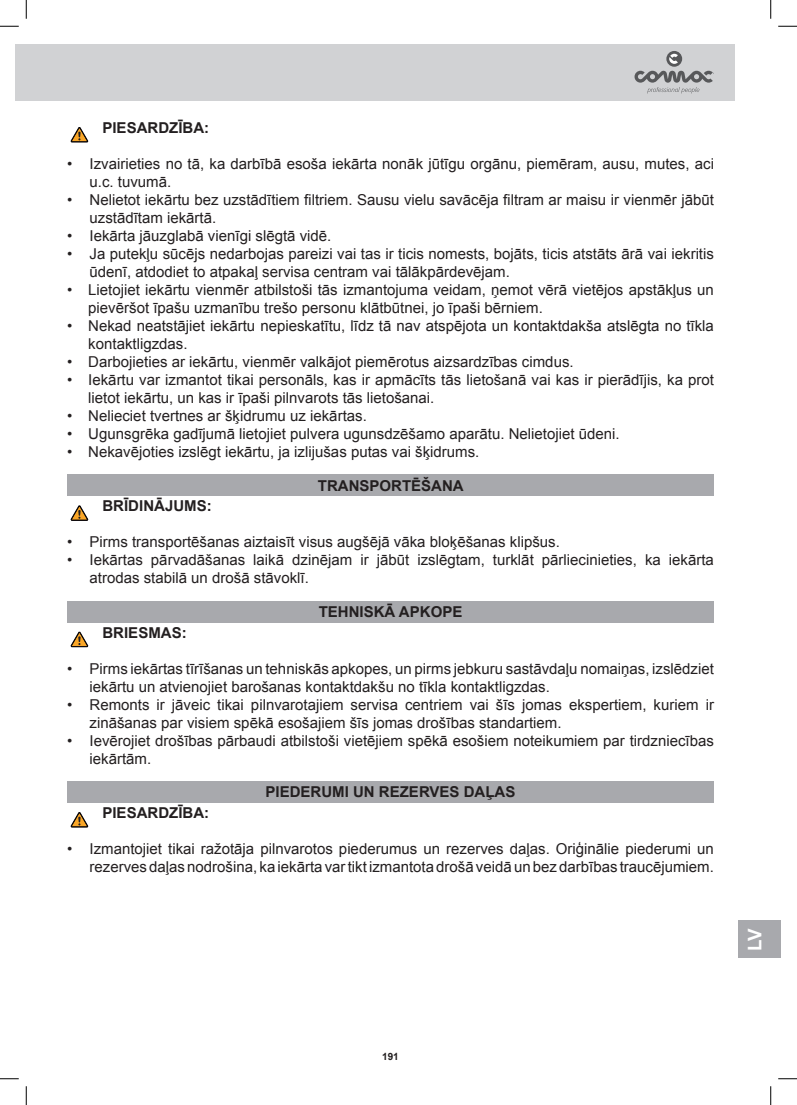
<style>
.page{position:relative;width:797px;height:1105px;background:#fff}
.page>*{position:absolute;margin:0;border:0;box-sizing:border-box;transform-origin:0 0}
.t1{font:700 18.75px "Arial";color:#fff}
.t2{font:15px/18px "Arial";color:#231f20}
.t3{font:700 15px "Arial";color:#231f20}
.t4{font:700 10px "Arial";color:#231f20}
</style>
<div class="page">
<svg style="left:71px;top:505px;width:18px;height:16px"></svg>
<div style="left:67px;top:475px;width:647px;height:21px;background:#a8a9ad"></div>
<svg style="left:71px;top:631px;width:18px;height:16px"></svg>
<div style="left:67px;top:601px;width:647px;height:21px;background:#a8a9ad"></div>
<svg style="left:71px;top:812px;width:18px;height:16px"></svg>
<div style="left:67px;top:781px;width:647px;height:21px;background:#a8a9ad"></div>
<svg style="left:71px;top:127px;width:18px;height:16px"></svg>
<div style="left:738px;top:921px;width:43px;height:37px;background:#a8a9ad"></div>
<div style="left:16px;top:44px;width:10px;height:57px;background:#d1d2d4"></div>
<div style="left:27px;top:44px;width:708px;height:57px;background:#d1d2d4"></div>
<svg style="left:666px;top:51px;width:16px;height:16px"></svg>
<svg style="left:669px;top:54px;width:9px;height:10px"></svg>
<svg style="left:634px;top:71px;width:80px;height:22px"></svg>
<svg style="left:0;top:25px;width:19px;height:2px"></svg>
<svg style="left:778px;top:25px;width:19px;height:2px"></svg>
<svg style="left:0;top:1078px;width:19px;height:1px"></svg>
<svg style="left:778px;top:1078px;width:19px;height:1px"></svg>
<svg style="left:25px;top:0;width:2px;height:19px"></svg>
<svg style="left:25px;top:1086px;width:2px;height:19px"></svg>
<svg style="left:770px;top:0;width:1px;height:19px"></svg>
<svg style="left:770px;top:1086px;width:1px;height:19px"></svg>
<p class="t3" style="left:102px;top:118px;width:108px">PIESARDZĪBA:</p>
<p class="t2" style="left:89px;top:155px;width:626px;text-indent:-22px">• Izvairieties no tā, ka darbībā esoša iekārta nonāk jūtīgu orgānu, piemēram, ausu, mutes, aci u.c. tuvumā.</p>
<p class="t2" style="left:89px;top:191px;width:626px;text-indent:-22px">• Nelietot iekārtu bez uzstādītiem filtriem. Sausu vielu savācēja filtram ar maisu ir vienmēr jābūt uzstādītam iekārtā.</p>
<p class="t2" style="left:67px;top:227px;width:266px">• Iekārta jāuzglabā vienīgi slēgtā vidē.</p>
<p class="t2" style="left:89px;top:245px;width:626px;text-indent:-22px">• Ja putekļu sūcējs nedarbojas pareizi vai tas ir ticis nomests, bojāts, ticis atstāts ārā vai iekritis ūdenī, atdodiet to atpakaļ servisa centram vai tālākpārdevējam.</p>
<p class="t2" style="left:88px;top:281px;width:627px;text-indent:-21px">• Lietojiet iekārtu vienmēr atbilstoši tās izmantojuma veidam, ņemot vērā vietējos apstākļus un pievēršot īpašu uzmanību trešo personu klātbūtnei, jo īpaši bērniem.</p>
<p class="t2" style="left:88px;top:317px;width:627px;text-indent:-21px">• Nekad neatstājiet iekārtu nepieskatītu, līdz tā nav atspējota un kontaktdakša atslēgta no tīkla kontaktligzdas.</p>
<p class="t2" style="left:67px;top:353px;width:508px">• Darbojieties ar iekārtu, vienmēr valkājot piemērotus aizsardzības cimdus.</p>
<p class="t2" style="left:88px;top:371px;width:627px;text-indent:-21px">• Iekārtu var izmantot tikai personāls, kas ir apmācīts tās lietošanā vai kas ir pierādījis, ka prot lietot iekārtu, un kas ir īpaši pilnvarots tās lietošanai.</p>
<p class="t2" style="left:67px;top:407px;width:301px">• Nelieciet tvertnes ar šķidrumu uz iekārtas.</p>
<p class="t2" style="left:67px;top:425px;width:554px">• Ugunsgrēka gadījumā lietojiet pulvera ugunsdzēšamo aparātu. Nelietojiet ūdeni.</p>
<p class="t2" style="left:67px;top:443px;width:414px">• Nekavējoties izslēgt iekārtu, ja izlijušas putas vai šķidrums.</p>
<p class="t3" style="left:318px;top:475px;width:147px">TRANSPORTĒŠANA</p>
<p class="t3" style="left:102px;top:496px;width:111px">BRĪDINĀJUMS:</p>
<p class="t2" style="left:67px;top:533px;width:494px">• Pirms transportēšanas aiztaisīt visus augšējā vāka bloķēšanas klipšus.</p>
<p class="t2" style="left:89px;top:551px;width:626px;text-indent:-22px">• Iekārtas pārvadāšanas laikā dzinējam ir jābūt izslēgtam, turklāt pārliecinieties, ka iekārta atrodas stabilā un drošā stāvoklī.</p>
<p class="t3" style="left:319px;top:602px;width:145px">TEHNISKĀ APKOPE</p>
<p class="t3" style="left:102px;top:622px;width:86px">BRIESMAS:</p>
<p class="t2" style="left:89px;top:659px;width:626px;text-indent:-22px">• Pirms iekārtas tīrīšanas un tehniskās apkopes, un pirms jebkuru sastāvdaļu nomaiņas, izslēdziet iekārtu un atvienojiet barošanas kontaktdakšu no tīkla kontaktligzdas.</p>
<p class="t2" style="left:89px;top:695px;width:626px;text-indent:-22px">• Remonts ir jāveic tikai pilnvarotajiem servisa centriem vai šīs jomas ekspertiem, kuriem ir zināšanas par visiem spēkā esošajiem šīs jomas drošības standartiem.</p>
<p class="t2" style="left:89px;top:731px;width:626px;text-indent:-22px">• Ievērojiet drošības pārbaudi atbilstoši vietējiem spēkā esošiem noteikumiem par tirdzniecības iekārtām.</p>
<p class="t3" style="left:265px;top:782px;width:251px">PIEDERUMI UN REZERVES DAĻAS</p>
<p class="t3" style="left:102px;top:803px;width:108px">PIESARDZĪBA:</p>
<p class="t2" style="left:67px;top:840px;width:648px;text-align:right">• Izmantojiet tikai ražotāja pilnvarotos piederumus un rezerves daļas. Oriģinālie piederumi un rezerves daļas nodrošina, ka iekārta var tikt izmantota drošā veidā un bez darbības traucējumiem.</p>
<p class="t1" style="left:742px;top:951px;width:24px;rotate:-90deg">LV</p>
<p class="t4" style="left:382px;top:1050px;width:18px">191</p>
</div>
